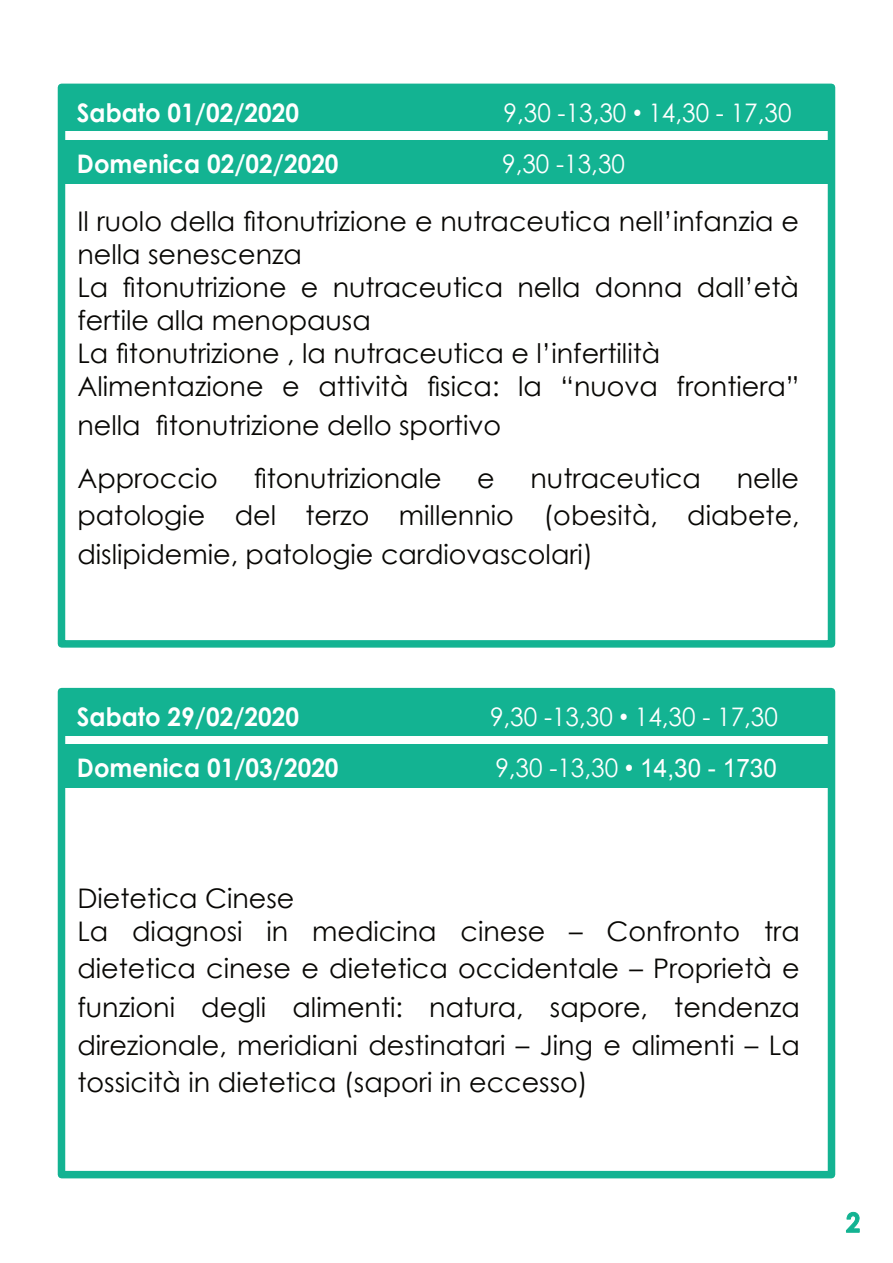
<style>
.page{position:relative;width:893px;height:1263px;background:#fff}
.page>*{position:absolute;margin:0;border:0;box-sizing:border-box;transform-origin:0 0}
.t1{font:27px/33px "Century Gothic";color:#080704}
.t2{font:700 25.5px "Century Gothic";color:#fff;scale:.95 1}
.t3{font:25.5px "Century Gothic";color:#fff;scale:.95 1}
.t4{font:25.5px "Arial";color:#fff;scale:.95 1}
.s1{font-family:"Arial"}
.s2{font-family:"Century Gothic"}
</style>
<div class="page">
<div style="left:61px;top:87px;width:770px;height:44px;background:#13b392"></div>
<div style="left:61px;top:140px;width:770px;height:44px;background:#13b392"></div>
<div style="left:58px;top:84px;width:777px;height:564px;border:8px solid #13b392"></div>
<div style="left:61px;top:692px;width:770px;height:43px;background:#13b392"></div>
<div style="left:61px;top:744px;width:770px;height:44px;background:#13b392"></div>
<div style="left:58px;top:688px;width:777px;height:490px;border:8px solid #13b392"></div>
<svg style="left:846px;top:1212px;width:14px;height:20px"></svg>
<p class="t2" style="left:77px;top:103px;width:235px">Sabato 01/02/2020</p>
<p class="t3" style="left:504px;top:103px;width:305px">9,30 -13,30 <span class="s1">•</span> 14,30 - 17,30</p>
<p class="t2" style="left:77px;top:154px;width:277px">Domenica 02/02/2020</p>
<p class="t3" style="left:502px;top:154px;width:131px">9,30 -13,30</p>
<p class="t1" style="left:77px;top:207px;width:723px">Il ruolo della fitonutrizione e nutraceutica nell’infanzia e nella senescenza<br>La fitonutrizione e nutraceutica nella donna dall’età fertile alla menopausa<br>La fitonutrizione , la nutraceutica e l’infertilità Alimentazione e attività fisica: la “nuova frontiera”</p>
<p class="t1" style="left:77px;top:402px;width:425px;line-height:52.5px">nella fitonutrizione dello sportivo<br>Approccio</p>
<p class="t1" style="left:254px;top:464px;width:189px">fitonutrizionale</p>
<p class="t1" style="left:477px;top:464px;width:19px">e</p>
<p class="t1" style="left:530px;top:464px;width:172px">nutraceutica</p>
<p class="t1" style="left:77px;top:461px;width:724px;line-height:38.2px;text-align:justify;text-indent:659px">nelle patologie del terzo millennio (obesità, diabete, dislipidemie, patologie cardiovascolari)</p>
<p class="t2" style="left:77px;top:707px;width:235px">Sabato 29/02/2020</p>
<p class="t3" style="left:490px;top:707px;width:305px">9,30 -13,30 <span class="s1">•</span> 14,30 - 17,30</p>
<p class="t2" style="left:77px;top:758px;width:277px">Domenica 01/03/2020</p>
<p class="t4" style="left:495px;top:759px;width:298px"><span class="s2">9,30 -13,30</span> • 14,30 - 1730</p>
<p class="t1" style="left:77px;top:884px;width:724px">Dietetica Cinese<br>La diagnosi in medicina cinese – Confronto tra</p>
<p class="t1" style="left:77px;top:952px;width:724px;line-height:38px;text-align:justify">dietetica cinese e dietetica occidentale – Proprietà e funzioni degli alimenti: natura, sapore, tendenza direzionale, meridiani destinatari – Jing e alimenti – La tossicità in dietetica (sapori in eccesso)</p>
</div>
